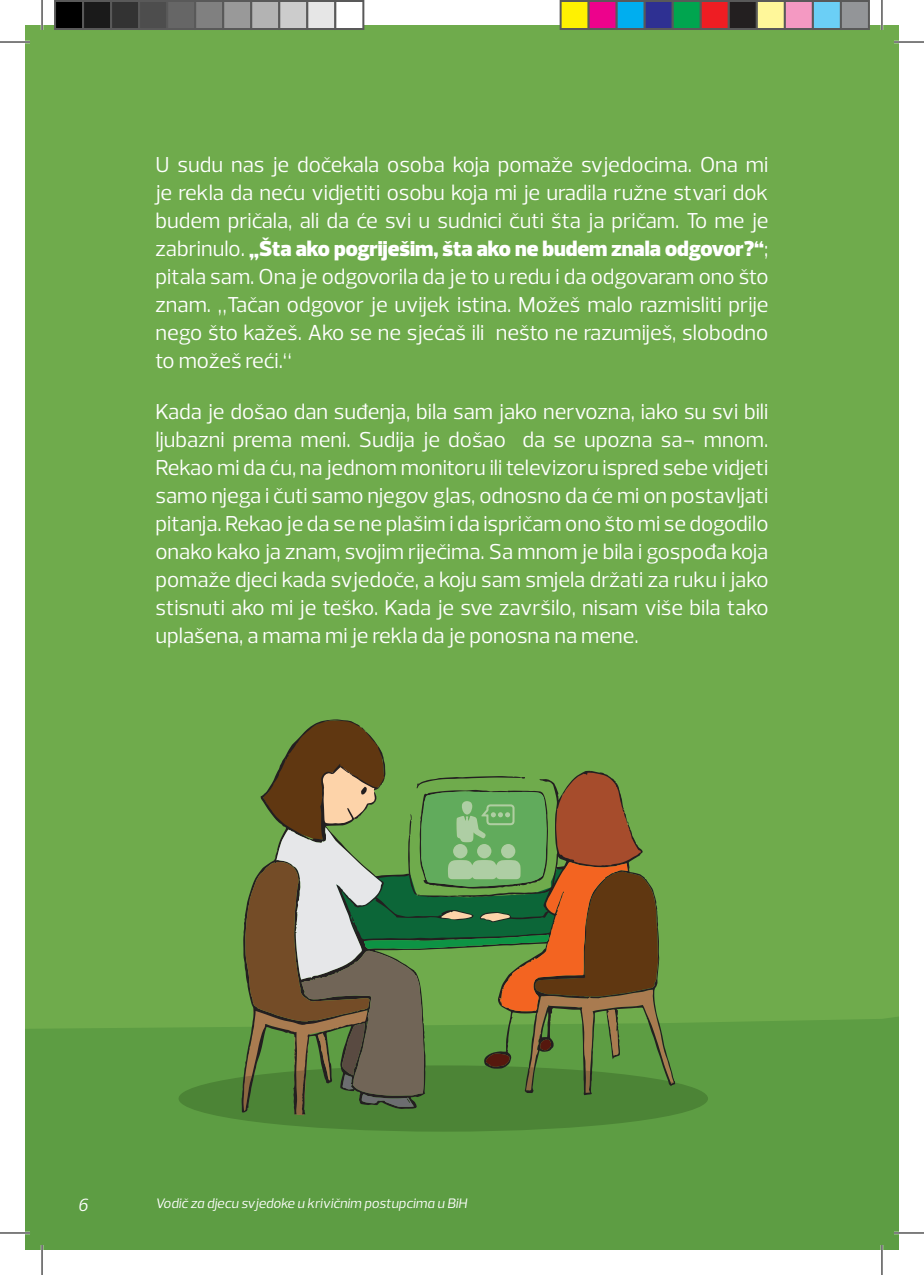
<style>
.page{position:relative;width:924px;height:1275px;background:#fff}
.page>*{position:absolute;margin:0;border:0;box-sizing:border-box;transform-origin:0 0}
.t1{font:22px/28px "Prelo";color:#fff;text-align:justify}
.t2{font:italic 18px "Prelo";color:#fff}
.t3{font:italic 14px "Prelo";letter-spacing:-.025em;color:#fff}
.s1{font-weight:900}
</style>
<div class="page">
<div style="left:25px;top:25px;width:873px;height:1225px;background:#6fab4c"></div>
<div style="left:25px;top:1017px;width:873px;height:233px;background:#5d9d43"></div>
<svg style="left:178px;top:720px;width:529px;height:411px"></svg>
<hr style="left:0;top:41px;width:30px;height:2px;background:#fff">
<hr style="left:893px;top:41px;width:30px;height:2px;background:#fff">
<hr style="left:0;top:1231px;width:30px;height:3px;background:#fff">
<hr style="left:893px;top:1231px;width:30px;height:3px;background:#fff">
<hr style="left:41px;top:0;width:2px;height:30px;background:#fff">
<hr style="left:41px;top:1245px;width:2px;height:30px;background:#fff">
<hr style="left:880px;top:0;width:2px;height:30px;background:#fff">
<hr style="left:880px;top:1245px;width:2px;height:30px;background:#fff">
<hr style="left:0;top:42px;width:30px;height:1px;background:#000">
<hr style="left:893px;top:42px;width:30px;height:1px;background:#000">
<hr style="left:0;top:1232px;width:30px;height:1px;background:#000">
<hr style="left:893px;top:1232px;width:30px;height:1px;background:#000">
<hr style="left:42px;top:0;width:1px;height:30px;background:#000">
<hr style="left:42px;top:1245px;width:1px;height:30px;background:#000">
<hr style="left:881px;top:0;width:1px;height:30px;background:#000">
<hr style="left:881px;top:1245px;width:1px;height:30px;background:#000">
<div style="left:55px;top:1px;width:28px;height:28px;background:#000"></div>
<div style="left:54px;top:0;width:30px;height:30px;border:2px solid #595959"></div>
<div style="left:83px;top:1px;width:28px;height:28px;background:#1a1a1a"></div>
<div style="left:82px;top:0;width:30px;height:30px;border:2px solid #595959"></div>
<div style="left:111px;top:1px;width:28px;height:28px;background:#333"></div>
<div style="left:110px;top:0;width:30px;height:30px;border:2px solid #595959"></div>
<div style="left:139px;top:1px;width:28px;height:28px;background:#4d4d4d"></div>
<div style="left:138px;top:0;width:30px;height:30px;border:2px solid #595959"></div>
<div style="left:167px;top:1px;width:28px;height:28px;background:#666"></div>
<div style="left:166px;top:0;width:30px;height:30px;border:2px solid #595959"></div>
<div style="left:195px;top:1px;width:28px;height:28px;background:#808080"></div>
<div style="left:194px;top:0;width:30px;height:30px;border:2px solid #595959"></div>
<div style="left:223px;top:1px;width:28px;height:28px;background:#999"></div>
<div style="left:222px;top:0;width:30px;height:30px;border:2px solid #595959"></div>
<div style="left:251px;top:1px;width:28px;height:28px;background:#b3b3b3"></div>
<div style="left:250px;top:0;width:30px;height:30px;border:2px solid #595959"></div>
<div style="left:279px;top:1px;width:28px;height:28px;background:#ccc"></div>
<div style="left:278px;top:0;width:30px;height:30px;border:2px solid #595959"></div>
<div style="left:307px;top:1px;width:28px;height:28px;background:#e6e6e6"></div>
<div style="left:306px;top:0;width:30px;height:30px;border:2px solid #595959"></div>
<div style="left:335px;top:1px;width:28px;height:28px;background:#fff"></div>
<div style="left:334px;top:0;width:30px;height:30px;border:2px solid #595959"></div>
<div style="left:560px;top:1px;width:28px;height:28px;background:#fff101"></div>
<div style="left:559px;top:0;width:30px;height:30px;border:2px solid #595959"></div>
<div style="left:588px;top:1px;width:28px;height:28px;background:#ed028c"></div>
<div style="left:587px;top:0;width:30px;height:30px;border:2px solid #595959"></div>
<div style="left:616px;top:1px;width:28px;height:28px;background:#00aeef"></div>
<div style="left:615px;top:0;width:30px;height:30px;border:2px solid #595959"></div>
<div style="left:644px;top:1px;width:28px;height:28px;background:#2e3092"></div>
<div style="left:643px;top:0;width:30px;height:30px;border:2px solid #595959"></div>
<div style="left:672px;top:1px;width:28px;height:28px;background:#00a54f"></div>
<div style="left:671px;top:0;width:30px;height:30px;border:2px solid #595959"></div>
<div style="left:700px;top:1px;width:28px;height:28px;background:#ee1d23"></div>
<div style="left:699px;top:0;width:30px;height:30px;border:2px solid #595959"></div>
<div style="left:728px;top:1px;width:28px;height:28px;background:#231f20"></div>
<div style="left:727px;top:0;width:30px;height:30px;border:2px solid #595959"></div>
<div style="left:756px;top:1px;width:28px;height:28px;background:#fff79a"></div>
<div style="left:755px;top:0;width:30px;height:30px;border:2px solid #595959"></div>
<div style="left:784px;top:1px;width:28px;height:28px;background:#f499c2"></div>
<div style="left:783px;top:0;width:30px;height:30px;border:2px solid #595959"></div>
<div style="left:812px;top:1px;width:28px;height:28px;background:#6bcff6"></div>
<div style="left:811px;top:0;width:30px;height:30px;border:2px solid #595959"></div>
<div style="left:840px;top:1px;width:28px;height:28px;background:#939598"></div>
<div style="left:839px;top:0;width:30px;height:30px;border:2px solid #595959"></div>
<p class="t1" style="left:155px;top:151px;width:614px">U sudu nas je dočekala osoba koja pomaže svjedocima. Ona mi je rekla da neću vidjetiti osobu koja mi je uradila ružne stvari dok budem pričala, ali da će svi u sudnici čuti šta ja pričam. To me je zabrinulo. <span class="s1">„Šta ako pogriješim, šta ako ne budem znala odgovor?“</span>; pitala sam. Ona je odgovorila da je to u redu i da odgovaram ono što znam. „Tačan odgovor je uvijek istina. Možeš malo razmisliti prije nego što kažeš. Ako se ne sjećaš ili nešto ne razumiješ, slobodno to možeš reći.“</p>
<p class="t1" style="left:155px;top:397px;width:614px">Kada je došao dan suđenja, bila sam jako nervozna, iako su svi bili ljubazni prema meni. Sudija je došao da se upozna sa¬ mnom.<br>Rekao mi da ću, na jednom monitoru ili televizoru ispred sebe vidjeti samo njega i čuti samo njegov glas, odnosno da će mi on postavljati pitanja. Rekao je da se ne plašim i da ispričam ono što mi se dogodilo onako kako ja znam, svojim riječima. Sa mnom je bila i gospođa koja pomaže djeci kada svjedoče, a koju sam smjela držati za ruku i jako stisnuti ako mi je teško. Kada je sve završilo, nisam više bila tako uplašena, a mama mi je rekla da je ponosna na mene.</p>
<p class="t2" style="left:78px;top:1194px;width:12px">6</p>
<p class="t3" style="left:155px;top:1194px;width:313px">vodič za djecu svjedoke u krivičnim postupcima u BiH</p>
</div>
